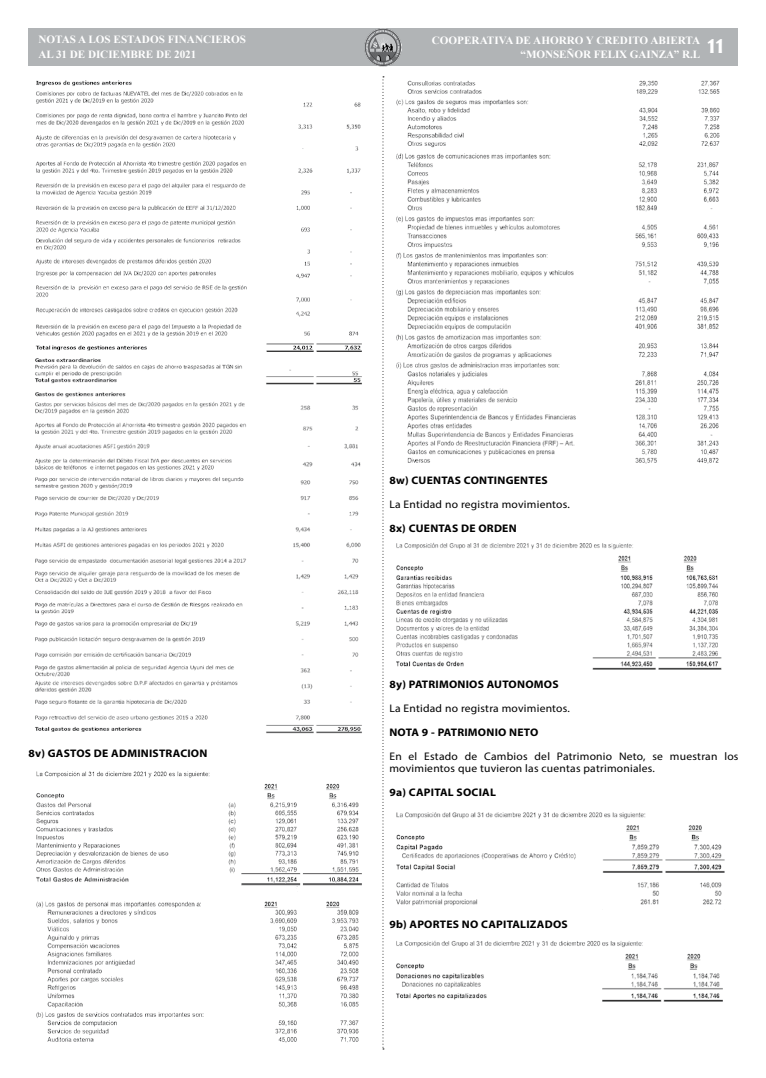
<style>
.page{position:relative;width:766px;height:1078px;background:#fff}
.page>*{position:absolute;margin:0;border:0;box-sizing:border-box;transform-origin:0 0}
.t1{font:700 27px "Candara";color:#fff;scale:.95 1}
.t2{font:11px/12px "Myriad Pro";letter-spacing:.02em;color:#000;scale:1.05 1}
.t3{font:700 11px "Myriad Pro";letter-spacing:.02em;color:#000;scale:1.05 1}
.t4{font:700 11px/15.2px "Times New Roman";color:#fff}
</style>
<div class="page">
<div style="left:28px;top:28px;width:709px;height:38px;background:#b1b4b6"></div>
<img style="left:364px;top:28px;width:38px;height:38px">
<svg style="left:382px;top:76px;width:2px;height:973px"></svg>
<img style="left:396px;top:80px;width:324px;height:68px">
<img style="left:396px;top:153px;width:323px;height:311px">
<img style="left:396px;top:542px;width:326px;height:128px">
<img style="left:396px;top:812px;width:329px;height:94px">
<img style="left:396px;top:941px;width:327px;height:61px">
<img style="left:35px;top:81px;width:327px;height:270px">
<img style="left:35px;top:359px;width:327px;height:375px">
<img style="left:36px;top:771px;width:326px;height:272px">
<p class="t4" style="left:38px;top:32px;width:209px">NOTAS A LOS ESTADOS FINANCIEROS<br>AL 31 DE DICIEMBRE DE 2021</p>
<p class="t4" style="left:432px;top:33px;width:270px;line-height:14.2px;text-align:right">COOPERATIVA DE AHORRO Y CREDITO ABIERTA “MONSEÑOR FELIX GAINZA” R.L</p>
<h1 class="t1" style="left:706px;top:28px;width:20px">11</h1>
<p class="t3" style="left:28px;top:746px;width:172px">8v) GASTOS DE ADMINISTRACION</p>
<p class="t3" style="left:389px;top:473px;width:152px">8w) CUENTAS CONTINGENTES</p>
<p class="t2" style="left:389px;top:498px;width:173px">La Entidad no registra movimientos.</p>
<p class="t3" style="left:389px;top:521px;width:123px">8x) CUENTAS DE ORDEN</p>
<p class="t3" style="left:389px;top:677px;width:163px">8y) PATRIMONIOS AUTONOMOS</p>
<p class="t2" style="left:389px;top:702px;width:173px">La Entidad no registra movimientos.</p>
<p class="t3" style="left:389px;top:725px;width:143px">NOTA 9 - PATRIMONIO NETO</p>
<p class="t2" style="left:389px;top:750px;width:334px">En el Estado de Cambios del Patrimonio Neto, se muestran los movimientos que tuvieron las cuentas patrimoniales.</p>
<p class="t3" style="left:389px;top:785px;width:103px">9a) CAPITAL SOCIAL</p>
<p class="t3" style="left:389px;top:917px;width:171px">9b) APORTES NO CAPITALIZADOS</p>
</div>
